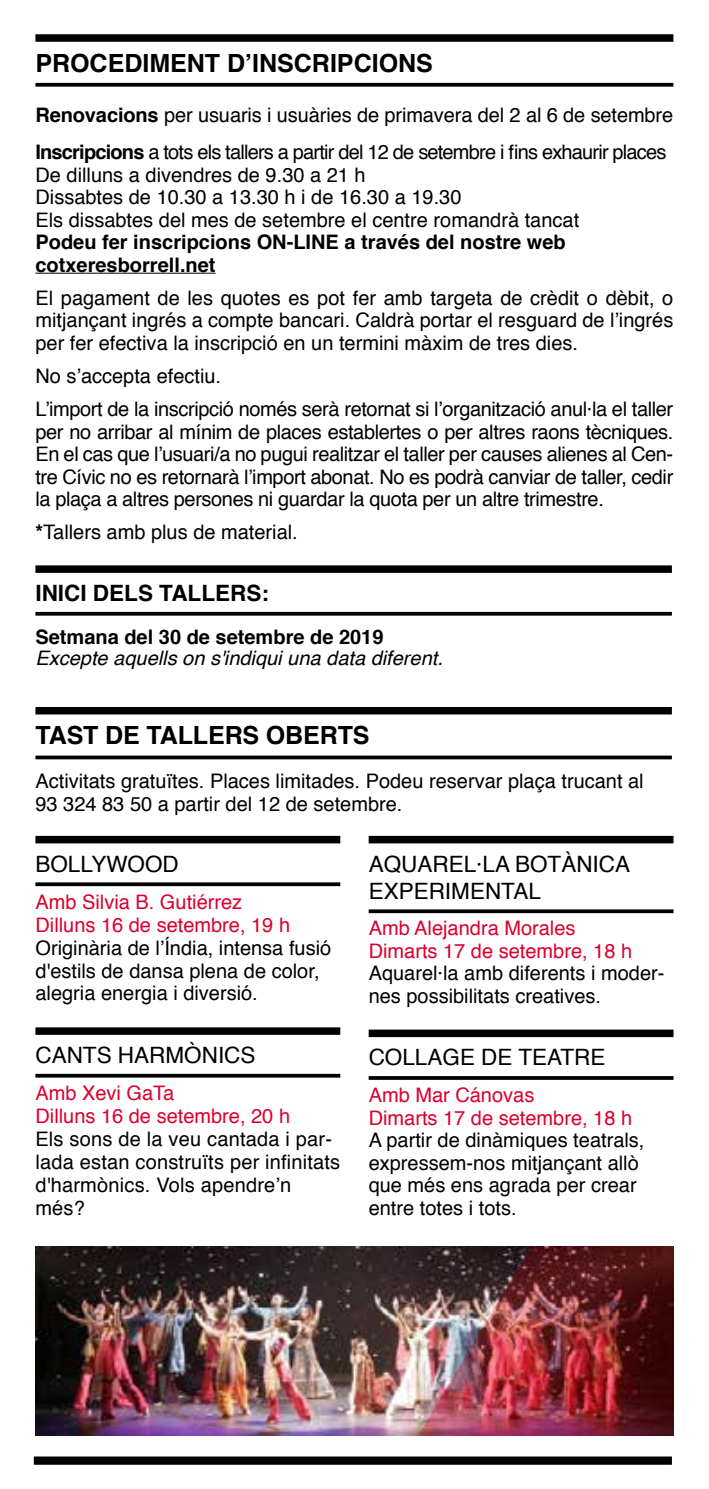
<style>
.page{position:relative;width:709px;height:1489px;background:#fff}
.page>*{position:absolute;margin:0;border:0;box-sizing:border-box;transform-origin:0 0}
.t1{font:700 25px "Helvetica";color:#000}
.t2{font:22.5px/27px "Helvetica";color:#000}
.t3{font:700 22.5px "Helvetica";color:#000}
.t4{font:20px/22.5px "Helvetica";color:#000}
.t5{font:20px/23px "Helvetica";color:#dc002e}
.t6{font:20px/36.8px "Helvetica";letter-spacing:-.04em;color:#000}
.t7{font:700 20px/22.5px "Helvetica";color:#000}
.t8{font:20px/33px "Helvetica";letter-spacing:-.02em;color:#000}
.t9{font:italic 20px "Helvetica";color:#000}
.s1{font-weight:700}
</style>
<div class="page">
<div style="left:34px;top:1456px;width:638px;height:8px;background:#000"></div>
<div style="left:35px;top:34px;width:638px;height:8px;background:#000"></div>
<svg style="left:35px;top:83px;width:638px;height:4px;background:#161616"></svg>
<hr style="left:35px;top:273px;width:181px;height:1px;background:#000">
<div style="left:35px;top:565px;width:637px;height:8px;background:#000"></div>
<hr style="left:35px;top:612px;width:637px;height:3px;background:#000">
<div style="left:35px;top:707px;width:637px;height:7px;background:#000"></div>
<svg style="left:35px;top:755px;width:637px;height:4px;background:#262626"></svg>
<div style="left:35px;top:835px;width:305px;height:8px;background:#000"></div>
<svg style="left:35px;top:882px;width:305px;height:4px"></svg>
<div style="left:35px;top:1027px;width:305px;height:7px;background:#000"></div>
<svg style="left:35px;top:1073px;width:305px;height:4px"></svg>
<div style="left:369px;top:835px;width:304px;height:8px;background:#000"></div>
<svg style="left:369px;top:909px;width:304px;height:4px"></svg>
<div style="left:369px;top:1029px;width:304px;height:8px;background:#000"></div>
<hr style="left:369px;top:1076px;width:304px;height:3px;background:#000">
<img style="left:35px;top:1246px;width:383px;height:189px">
<img style="left:418px;top:1246px;width:255px;height:189px">
<p class="t1" style="left:35px;top:43px;width:399px">PROCEDIMENT D’INSCRIPCIONS</p>
<p class="t6" style="left:35px;top:98px;width:639px"><span class="s1">Renovacions</span> per usuaris i usuàries de primavera del 2 al 6 de setembre<br><span class="s1">Inscripcions</span> a tots els tallers a partir del 12 de setembre i fins exhaurir places</p>
<p class="t4" style="left:35px;top:164px;width:545px">De dilluns a divendres de 9.30 a 21 h<br>Dissabtes de 10.30 a 13.30 h i de 16.30 a 19.30<br>Els dissabtes del mes de setembre el centre romandrà tancat</p>
<p class="t7" style="left:35px;top:231px;width:532px">Podeu fer inscripcions ON-LINE a través del nostre web cotxeresborrell.net</p>
<p class="t4" style="left:35px;top:287px;width:639px;text-align:justify">El pagament de les quotes es pot fer amb targeta de crèdit o dèbit, o mitjançant ingrés a compte bancari. Caldrà portar el resguard de l’ingrés per fer efectiva la inscripció en un termini màxim de tres dies.</p>
<p class="t8" style="left:35px;top:360px;width:639px">No s’accepta efectiu.<br>L’import de la inscripció només serà retornat si l’organització anul·la el taller</p>
<p class="t4" style="left:35px;top:421px;width:639px;text-align:justify">per no arribar al mínim de places establertes o per altres raons tècniques.<br>En el cas que l’usuari/a no pugui realitzar el taller per causes alienes al Cen&shy;tre Cívic no es retornarà l’import abonat. No es podrà canviar de taller, cedir la plaça a altres persones ni guardar la quota per un altre trimestre.</p>
<p class="t4" style="left:35px;top:521px;width:264px"><span class="s1">*</span>Tallers amb plus de material.</p>
<p class="t3" style="left:35px;top:575px;width:235px">INICI DELS TALLERS:</p>
<p class="t7" style="left:35px;top:625px;width:349px">Setmana del 30 de setembre de 2019</p>
<p class="t9" style="left:35px;top:641px;width:409px">Excepte aquells on s'indiqui una data diferent.</p>
<p class="t1" style="left:35px;top:715px;width:335px">TAST DE TALLERS OBERTS</p>
<p class="t4" style="left:35px;top:770px;width:610px">Activitats gratuïtes. Places limitades. Podeu reservar plaça trucant al<br>93 324 83 50 a partir del 12 de setembre.</p>
<p class="t2" style="left:35px;top:851px;width:145px">BOLLYWOOD</p>
<p class="t5" style="left:35px;top:890px;width:256px">Amb Silvia B. Gutiérrez<br>Dilluns 16 de setembre, 19 h</p>
<p class="t4" style="left:35px;top:936px;width:297px">Originària de l’Índia, intensa fusió d'estils de dansa plena de color, alegria energia i diversió.</p>
<p class="t2" style="left:35px;top:1042px;width:222px">CANTS HARMÒNICS</p>
<p class="t5" style="left:35px;top:1082px;width:256px">Amb Xevi GaTa<br>Dilluns 16 de setembre, 20 h</p>
<p class="t4" style="left:35px;top:1128px;width:306px">Els sons de la veu cantada i par&shy;lada estan construïts per infinitats d'harmònics. Vols apendre’n més?</p>
<p class="t2" style="left:369px;top:851px;width:263px">AQUAREL·LA BOTÀNICA<br>EXPERIMENTAL</p>
<p class="t5" style="left:369px;top:917px;width:265px">Amb Alejandra Morales<br>Dimarts 17 de setembre, 18 h</p>
<p class="t4" style="left:369px;top:962px;width:297px">Aquarel·la amb diferents i moder&shy;nes possibilitats creatives.</p>
<p class="t2" style="left:369px;top:1044px;width:238px">COLLAGE DE TEATRE</p>
<p class="t5" style="left:369px;top:1084px;width:265px">Amb Mar Cánovas<br>Dimarts 17 de setembre, 18 h</p>
<p class="t4" style="left:369px;top:1129px;width:277px">A partir de dinàmiques teatrals, expressem-nos mitjançant allò que més ens agrada per crear entre totes i tots.</p>
</div>
